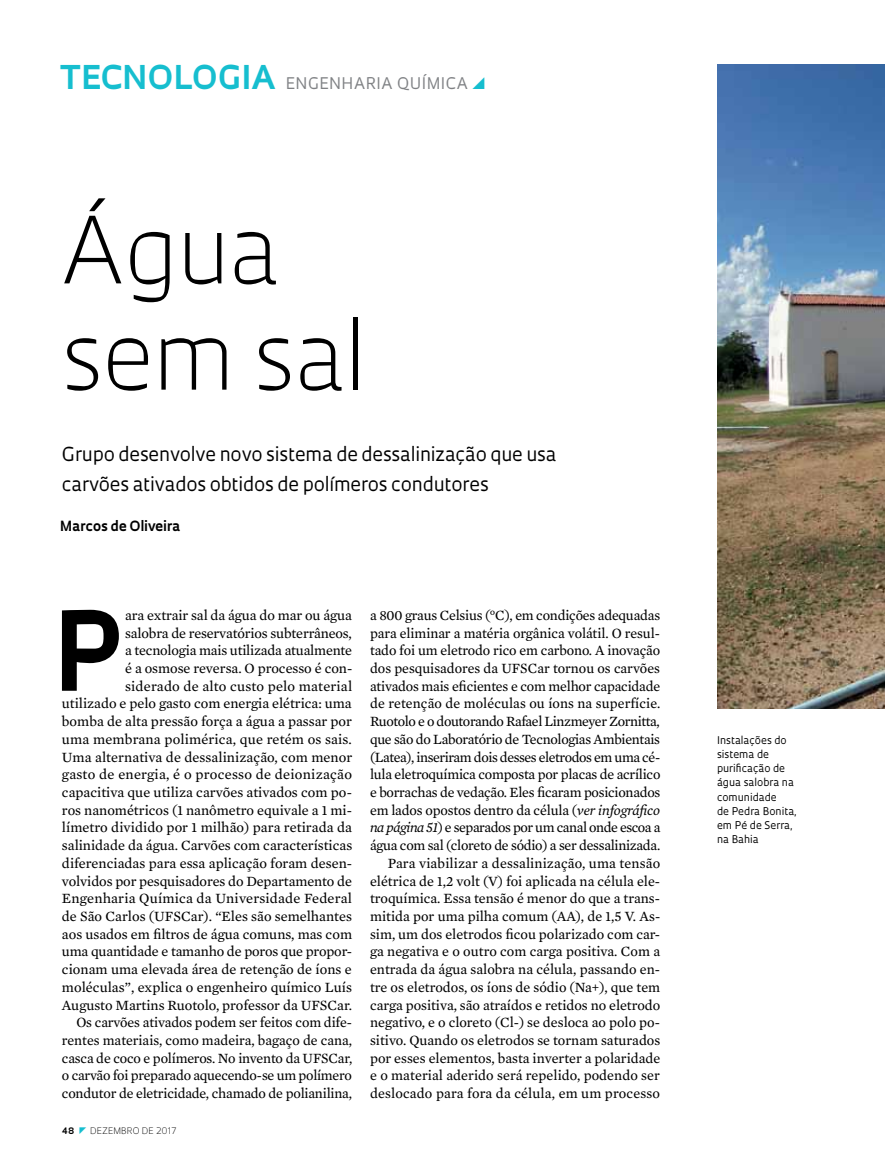
<style>
.page{position:relative;width:885px;height:1169px;background:#fff}
.page>*{position:absolute;margin:0;border:0;box-sizing:border-box;transform-origin:0 0}
.t1{font:700 106.65px "Oculum";color:#000}
.t2{font:300 89.85px/106.2px "Oculum";letter-spacing:-.01em;color:#000}
.t3{font:18.75px/30.9px "Oculum";letter-spacing:-.01em;color:#000}
.t4{font:15.6px "Oculum";letter-spacing:.035em;color:#808285}
.t5{font:14.4px/17.7px "Mercury Text G2";color:#000;text-align:right}
.t6{font:700 13.65px "Oculum";color:#000}
.t7{font:10.35px/14.1px "Oculum";color:#000}
.t8{font:300 8.7px "Oculum";letter-spacing:.015em;color:#000}
.t9{font:700 8.7px "Oculum";color:#000}
.s1{font-weight:700;font-size:31.95px;color:#16becf}
.s2{font-style:italic}
</style>
<div class="page">
<img style="left:717px;top:64px;width:168px;height:644px">
<p class="t4" style="left:60px;top:73px;width:410px"><span class="s1">tecnologia</span> engenharia química</p>
<h2 class="t2" style="left:62px;top:192px;width:309px">Água sem sal</h2>
<h3 class="t3" style="left:62px;top:437px;width:496px">Grupo desenvolve novo sistema de dessalinização que usa carvões ativados obtidos de polímeros condutores</h3>
<p class="t6" style="left:60px;top:517px;width:122px">Marcos de Oliveira</p>
<p class="t5" style="left:62px;top:605px;width:292px">ara extrair sal da água do mar ou água<br>salobra de reservatórios subterrâneos,<br>a tecnologia mais utilizada atualmente<br>é a osmose reversa. O processo é con-<br>siderado de alto custo pelo material<br>utilizado e pelo gasto com energia elétrica: uma bomba de alta pressão força a água a passar por uma membrana polimérica, que retém os sais.<br>Uma alternativa de dessalinização, com menor gasto de energia, é o processo de deionização capacitiva que utiliza carvões ativados com po&shy;ros nanométricos (1 nanômetro equivale a 1 mi&shy;límetro dividido por 1 milhão) para retirada da salinidade da água. Carvões com características diferenciadas para essa aplicação foram desen&shy;volvidos por pesquisadores do Departamento de Engenharia Química da Universidade Federal de São Carlos (UFSCar). “Eles são semelhantes aos usados em filtros de água comuns, mas com uma quantidade e tamanho de poros que propor&shy;cionam uma elevada área de retenção de íons e moléculas”, explica o engenheiro químico Luís Augusto Martins Ruotolo, professor da UFSCar.<br>Os carvões ativados podem ser feitos com dife&shy;rentes materiais, como madeira, bagaço de cana, casca de coco e polímeros. No invento da UFSCar, o carvão foi preparado aquecendo-se um polímero condutor de eletricidade, chamado de polianilina,</p>
<p class="t5" style="left:370px;top:605px;width:292px">a 800 graus Celsius (°C), em condições adequadas para eliminar a matéria orgânica volátil. O resul&shy;tado foi um eletrodo rico em carbono. A inovação dos pesquisadores da UFSCar tornou os carvões ativados mais eficientes e com melhor capacidade de retenção de moléculas ou íons na superfície.<br>Ruotolo e o doutorando Rafael Linzmeyer Zornitta, que são do Laboratório de Tecnologias Ambientais (Latea), inseriram dois desses eletrodos em uma cé&shy;lula eletroquímica composta por placas de acrílico e borrachas de vedação. Eles ficaram posicionados em lados opostos dentro da célula (<span class="s2">ver infográfico na página 51</span>) e separados por um canal onde escoa a água com sal (cloreto de sódio) a ser dessalinizada.<br>Para viabilizar a dessalinização, uma tensão elétrica de 1,2 volt (V) foi aplicada na célula ele&shy;troquímica. Essa tensão é menor do que a trans&shy;mitida por uma pilha comum (AA), de 1,5 V. As&shy;sim, um dos eletrodos ficou polarizado com car&shy;ga negativa e o outro com carga positiva. Com a entrada da água salobra na célula, passando en&shy;tre os eletrodos, os íons de sódio (Na+), que tem carga positiva, são atraídos e retidos no eletrodo negativo, e o cloreto (Cl-) se desloca ao polo po&shy;sitivo. Quando os eletrodos se tornam saturados por esses elementos, basta inverter a polaridade e o material aderido será repelido, podendo ser deslocado para fora da célula, em um processo</p>
<h1 class="t1" style="left:51px;top:578px;width:71px">P</h1>
<p class="t9" style="left:62px;top:1124px;width:14px">48</p>
<p class="t8" style="left:90px;top:1124px;width:88px">dezembro DE 2017</p>
<p class="t7" style="left:717px;top:732px;width:81px">I nstalações do sistema de purificação de água salobra na comunidade<br>de Pedra Bonita, em Pé de Serra, na Bahia</p>
</div>
